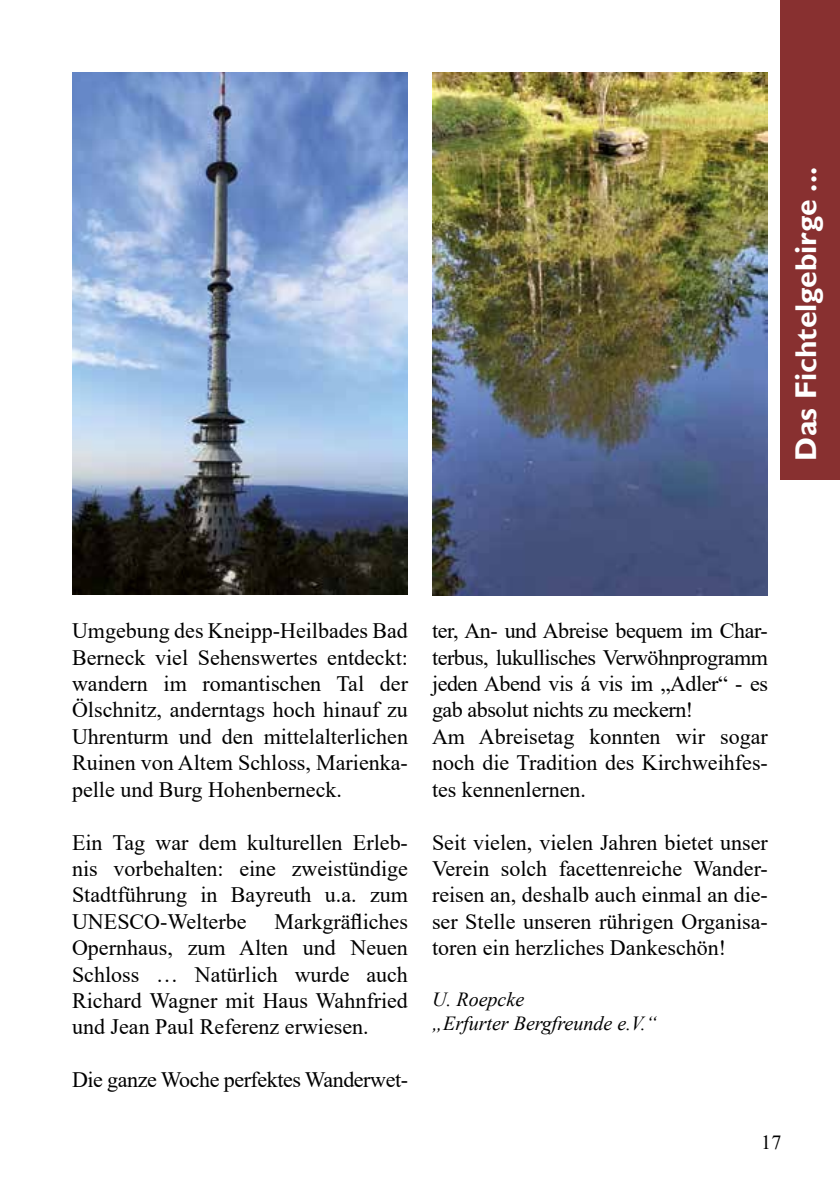
<style>
.page{position:relative;width:840px;height:1191px;background:#fff}
.page>*{position:absolute;margin:0;border:0;box-sizing:border-box;transform-origin:0 0}
.t1{font:700 30px "Gill Sans";color:#fff}
.t2{font:22px/26.4px "Times New Roman";color:#000;text-align:justify}
.t3{font:22px/26.4px "Times New Roman";letter-spacing:-.02em;color:#000}
.t4{font:italic 20px/24px "Times New Roman";color:#000}
.t5{font:20px "Times New Roman";color:#000}
</style>
<div class="page">
<div style="left:780px;top:0;width:59px;height:479px;background:#883030"></div>
<img style="left:72px;top:72px;width:336px;height:523px">
<img style="left:432px;top:72px;width:335px;height:523px">
<h1 class="t1" style="left:787px;top:460px;width:295px;rotate:-90deg">Das Fichtelgebirge ...</h1>
<p class="t2" style="left:72px;top:617px;width:337px">Umgebung des Kneipp-Heilbades Bad Berneck viel Sehenswertes entdeckt: wandern im romantischen Tal der Ölschnitz, anderntags hoch hinauf zu Uhrenturm und den mittelalterlichen Ruinen von Altem Schloss, Marienka&shy;pelle und Burg Hohenberneck.</p>
<p class="t2" style="left:72px;top:828px;width:337px">Ein Tag war dem kulturellen Erleb&shy;nis vorbehalten: eine zweistündige Stadtführung in Bayreuth u.a. zum UNESCO-Welterbe</p>
<p class="t2" style="left:72px;top:907px;width:337px;text-indent:202px">Markgräfliches Opernhaus, zum Alten und Neuen Schloss … Natürlich wurde auch Richard Wagner mit Haus Wahnfried und Jean Paul Referenz erwiesen.</p>
<p class="t3" style="left:72px;top:1066px;width:337px">Die ganze Woche perfektes Wanderwet-</p>
<p class="t3" style="left:432px;top:617px;width:337px">ter, An- und Abreise bequem im Char&shy;terbus, lukullisches Verwöhnprogramm jeden Abend vis á vis im „Adler“ - es gab absolut nichts zu meckern!<br>Am Abreisetag konnten wir sogar noch die Tradition des Kirchweihfes&shy;tes kennenlernen.</p>
<p class="t2" style="left:432px;top:828px;width:337px">Seit vielen, vielen Jahren bietet unser Verein solch facettenreiche Wander&shy;reisen an, deshalb auch einmal an die&shy;ser Stelle unseren rührigen Organisa&shy;toren ein herzliches Dankeschön!</p>
<p class="t4" style="left:432px;top:986px;width:226px">U. Roepcke<br>„Erfurter Bergfreunde e.V.“</p>
<p class="t5" style="left:760px;top:1128px;width:21px">17</p>
</div>
